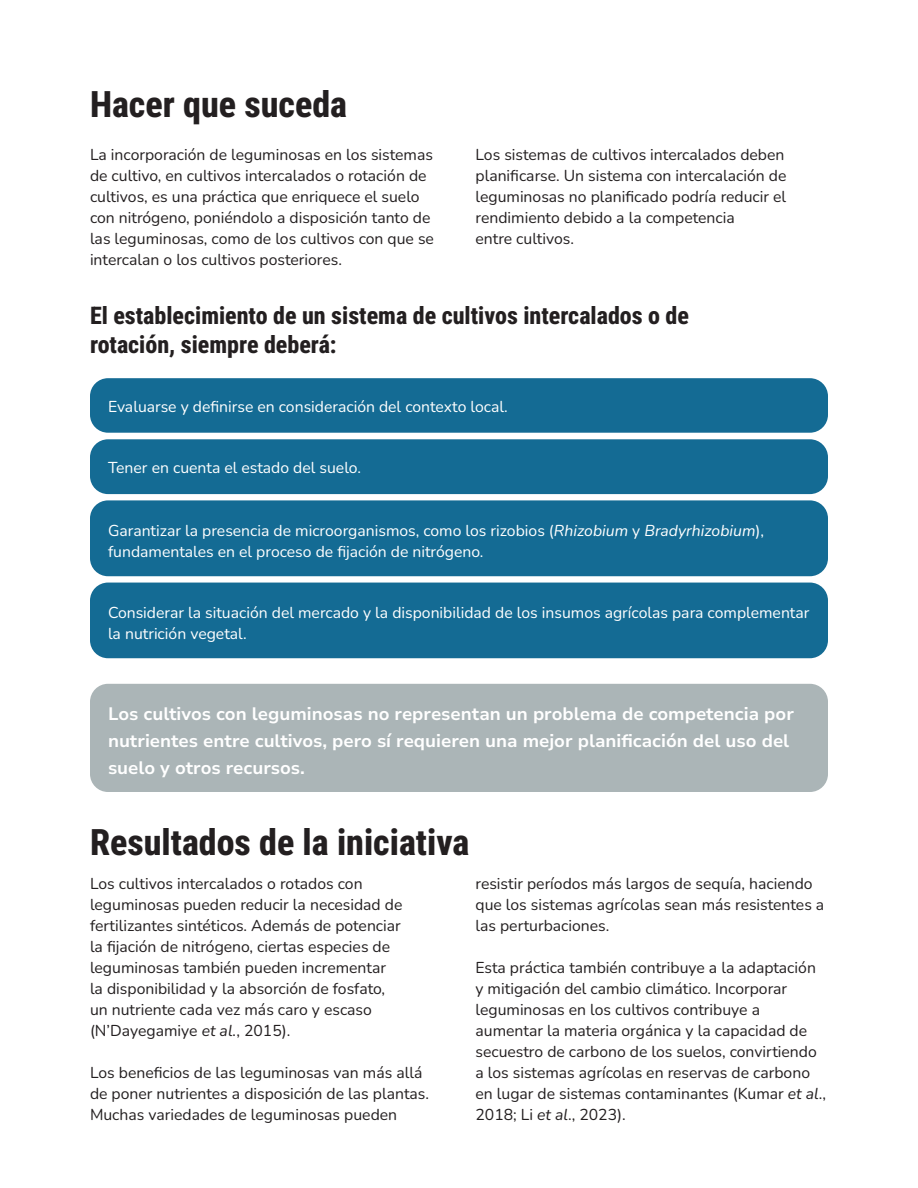
<style>
.page{position:relative;width:918px;height:1188px;background:#fff}
.page>*{position:absolute;margin:0;border:0;box-sizing:border-box;transform-origin:0 0}
.Titulo_Interior_1{font:800 36px "Roboto Condensed";color:#231f20}
.Titulo_Interior_2{font:800 24px/28.8px "Roboto Condensed";color:#231f20}
.MAIN_TXT_Destacados{font:700 18px/27px "Nunito Sans 10 pt";color:#fff}
.MAIN_TXT{font:15.75px/21px "Nunito";color:#231f20}
.MAIN_TXT-2{font:15.75px/21px "Nunito";color:#fff}
.s1{font-style:italic}
</style>
<div class="page">
<div style="left:90px;top:378px;width:738px;height:55px;background:#146b94;border-radius:18px"></div>
<div style="left:90px;top:439px;width:738px;height:55px;background:#146b94;border-radius:18px"></div>
<div style="left:90px;top:500px;width:738px;height:76px;background:#146b94;border-radius:18px"></div>
<div style="left:90px;top:583px;width:738px;height:75px;background:#146b94;border-radius:18px"></div>
<div style="left:90px;top:684px;width:738px;height:108px;background:#abb5b7;border-radius:18px"></div>
<p class="Titulo_Interior_1" style="left:90px;top:79px;width:259px">Hacer que suceda</p>
<p class="MAIN_TXT" style="left:90px;top:143px;width:346px">La incorporación de leguminosas en los sistemas de cultivo, en cultivos intercalados o rotación de cultivos, es una práctica que enriquece el suelo con nitrógeno, poniéndolo a disposición tanto de las leguminosas, como de los cultivos con que se intercalan o los cultivos posteriores.</p>
<p class="MAIN_TXT" style="left:476px;top:143px;width:312px">Los sistemas de cultivos intercalados deben planificarse. Un sistema con intercalación de leguminosas no planificado podría reducir el rendimiento debido a la competencia<br>entre cultivos.</p>
<p class="Titulo_Interior_2" style="left:90px;top:300px;width:601px">El establecimiento de un sistema de cultivos intercalados o de rotación, siempre deberá:</p>
<p class="MAIN_TXT-2" style="left:108px;top:396px;width:401px">Evaluarse y definirse en consideración del contexto local.</p>
<p class="MAIN_TXT-2" style="left:108px;top:457px;width:254px">Tener en cuenta el estado del suelo.</p>
<p class="MAIN_TXT-2" style="left:108px;top:519px;width:658px">Garantizar la presencia de microorganismos, como los rizobios (<span class="s1">Rhizobium</span> y <span class="s1">Bradyrhizobium</span>), fundamentales en el proceso de fijación de nitrógeno.</p>
<p class="MAIN_TXT-2" style="left:108px;top:601px;width:703px">Considerar la situación del mercado y la disponibilidad de los insumos agrícolas para complementar la nutrición vegetal.</p>
<p class="MAIN_TXT_Destacados" style="left:108px;top:700px;width:687px">Los cultivos con leguminosas no representan un problema de competencia por nutrientes entre cultivos, pero sí requieren una mejor planificación del uso del suelo y otros recursos.</p>
<p class="Titulo_Interior_1" style="left:90px;top:817px;width:381px">Resultados de la iniciativa</p>
<p class="MAIN_TXT" style="left:90px;top:872px;width:314px">Los cultivos intercalados o rotados con leguminosas pueden reducir la necesidad de fertilizantes sintéticos. Además de potenciar la fijación de nitrógeno, ciertas especies de leguminosas también pueden incrementar la disponibilidad y la absorción de fosfato, un nutriente cada vez más caro y escaso (N’Dayegamiye <span class="s1">et al.</span>, 2015).</p>
<p class="MAIN_TXT" style="left:90px;top:1061px;width:341px">Los beneficios de las leguminosas van más allá de poner nutrientes a disposición de las plantas.<br>Muchas variedades de leguminosas pueden</p>
<p class="MAIN_TXT" style="left:476px;top:872px;width:350px">resistir períodos más largos de sequía, haciendo que los sistemas agrícolas sean más resistentes a las perturbaciones.</p>
<p class="MAIN_TXT" style="left:476px;top:956px;width:352px">Esta práctica también contribuye a la adaptación y mitigación del cambio climático. Incorporar leguminosas en los cultivos contribuye a aumentar la materia orgánica y la capacidad de secuestro de carbono de los suelos, convirtiendo a los sistemas agrícolas en reservas de carbono en lugar de sistemas contaminantes (Kumar <span class="s1">et al</span>., 2018; Li <span class="s1">et al</span>., 2023).</p>
</div>
